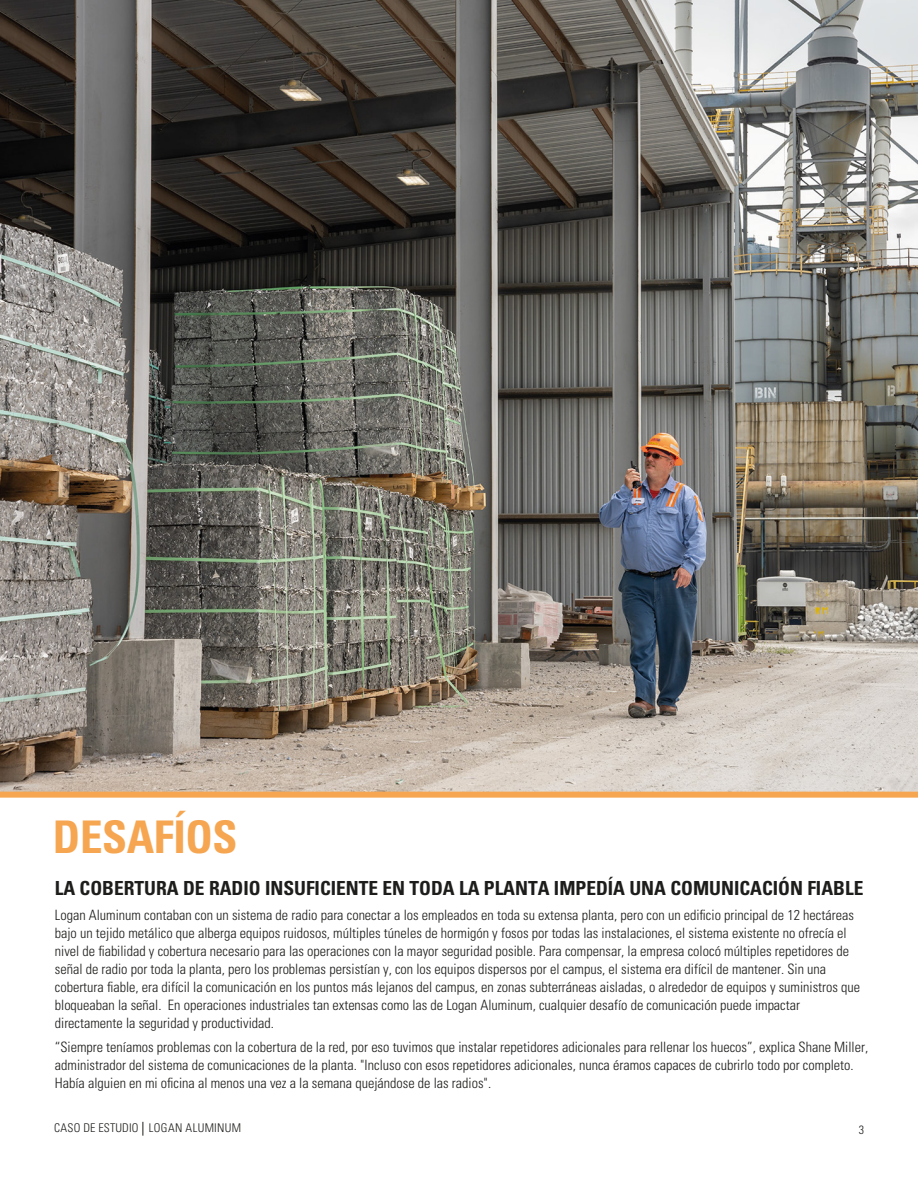
<style>
.page{position:relative;width:918px;height:1188px;background:#fff}
.page>*{position:absolute;margin:0;border:0;box-sizing:border-box;transform-origin:0 0}
.t1{font:700 condensed 45px "Univers LT Std";letter-spacing:-.01em;color:#f6a651}
.t2{font:700 condensed 19.35px "Univers LT Std";color:#1d1d1b}
.t3{font:300 condensed 14.25px/18px "Univers LT Std";color:#1d1d1b}
.t4{font:300 condensed 12px "Univers LT Std";letter-spacing:.025em;color:#1d1d1b}
</style>
<div class="page">
<img style="left:0;top:0;width:918px;height:792px">
<div style="left:0;top:792px;width:918px;height:6px;background:#f6a651"></div>
<svg style="left:143px;top:1122px;width:1px;height:14px"></svg>
<h1 class="t1" style="left:53px;top:810px;width:186px">DESAFÍOS</h1>
<h2 class="t2" style="left:55px;top:876px;width:810px">LA COBERTURA DE RADIO INSUFICIENTE EN TODA LA PLANTA IMPEDÍA UNA COMUNICACIÓN FIABLE</h2>
<p class="t3" style="left:55px;top:906px;width:807px">Logan Aluminum contaban con un sistema de radio para conectar a los empleados en toda su extensa planta, pero con un edificio principal de 12 hectáreas bajo un tejido metálico que alberga equipos ruidosos, múltiples túneles de hormigón y fosos por todas las instalaciones, el sistema existente no ofrecía el nivel de fiabilidad y cobertura necesario para las operaciones con la mayor seguridad posible. Para compensar, la empresa colocó múltiples repetidores de señal de radio por toda la planta, pero los problemas persistían y, con los equipos dispersos por el campus, el sistema era difícil de mantener. Sin una cobertura fiable, era difícil la comunicación en los puntos más lejanos del campus, en zonas subterráneas aisladas, o alrededor de equipos y suministros que bloqueaban la señal. En operaciones industriales tan extensas como las de Logan Aluminum, cualquier desafío de comunicación puede impactar directamente la seguridad y productividad.</p>
<p class="t3" style="left:55px;top:1038px;width:815px">“Siempre teníamos problemas con la cobertura de la red, por eso tuvimos que instalar repetidores adicionales para rellenar los huecos”, explica Shane Miller, administrador del sistema de comunicaciones de la planta. "Incluso con esos repetidores adicionales, nunca éramos capaces de cubrirlo todo por completo.<br>Había alguien en mi oficina al menos una vez a la semana quejándose de las radios".</p>
<p class="t4" style="left:54px;top:1121px;width:189px">CASO DE ESTUDIO LOGAN ALUMINUM</p>
<p class="t4" style="left:859px;top:1123px;width:7px">3</p>
</div>
